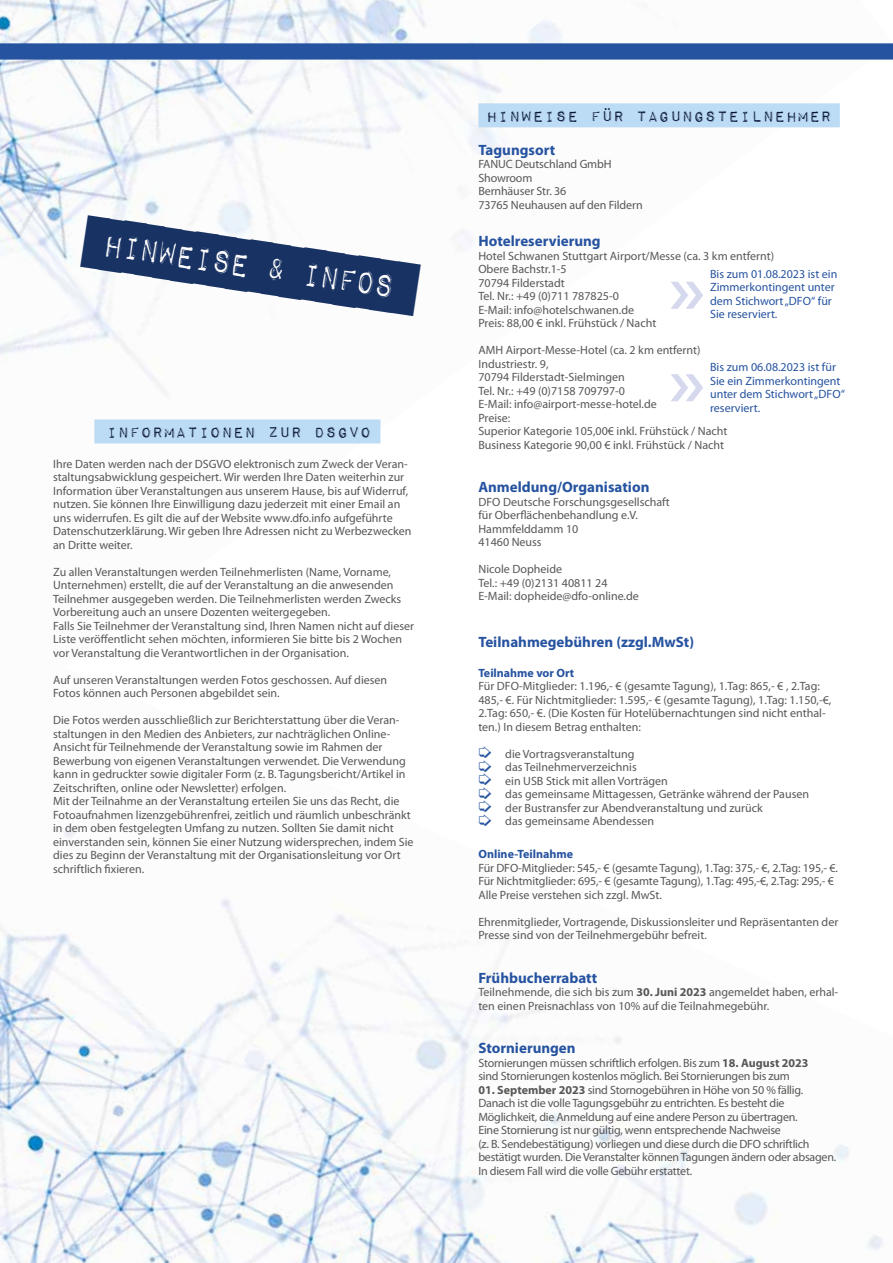
<style>
.page{position:relative;width:893px;height:1263px;background:#fff}
.page>*{position:absolute;margin:0;border:0;box-sizing:border-box;transform-origin:0 0}
.t1{font:42.75px "Impact Label";color:#183264;scale:.84 1}
.t2{font:19.5px "Impact Label Reversed";letter-spacing:-.01em;color:#091637}
.t3{font:700 15px "Myriad Pro";color:#2653a0}
.t4{font:12px/13.5px "Myriad Pro";color:#575756}
.t5{font:12px/13.5px "Myriad Pro";letter-spacing:-.02em;color:#575756}
.t6{font:12px/13.5px "Myriad Pro";color:#2653a0}
.t7{font:700 12px "Myriad Pro";color:#2653a0}
.s1{font-weight:700}
</style>
<div class="page">
<img style="left:0;top:0;width:840px;height:444px">
<img style="left:0;top:828px;width:883px;height:435px">
<div style="left:0;top:43px;width:893px;height:17px;background:#2653a0"></div>
<div style="left:94px;top:419px;width:286px;height:24px;background:#bcdbf4"></div>
<div style="left:478px;top:103px;width:362px;height:24px;background:#bcdbf4"></div>
<svg style="left:671px;top:282px;width:32px;height:27px"></svg>
<svg style="left:671px;top:374px;width:32px;height:27px"></svg>
<h1 class="t1" style="left:108px;top:217px;width:353px;rotate:9deg">hinweise &amp; Infos</h1>
<h2 class="t2" style="left:106px;top:423px;width:267px">Informationen zur DSGVO</h2>
<p class="t4" style="left:53px;top:457px;width:360px">Ihre Daten werden nach der DSGVO elektronisch zum Zweck der Veran&shy;staltungsabwicklung gespeichert. Wir werden Ihre Daten weiterhin zur Information über Veranstaltungen aus unserem Hause, bis auf Widerruf, nutzen. Sie können Ihre Einwilligung dazu jederzeit mit einer Email an uns widerrufen. Es gilt die auf der Website www.dfo.info aufgeführte Datenschutzerklärung. Wir geben Ihre Adressen nicht zu Werbezwecken an Dritte weiter.</p>
<p class="t4" style="left:53px;top:565px;width:362px">Zu allen Veranstaltungen werden Teilnehmerlisten (Name, Vorname, Unternehmen) erstellt, die auf der Veranstaltung an die anwesenden Teilnehmer ausgegeben werden. Die Teilnehmerlisten werden Zwecks Vorbereitung auch an unsere Dozenten weitergegeben.<br>Falls Sie Teilnehmer der Veranstaltung sind, Ihren Namen nicht auf dieser Liste veröffentlicht sehen möchten, informieren Sie bitte bis 2 Wochen vor Veranstaltung die Verantwortlichen in der Organisation.</p>
<p class="t4" style="left:53px;top:673px;width:336px">Auf unseren Veranstaltungen werden Fotos geschossen. Auf diesen<br>Fotos können auch Personen abgebildet sein.</p>
<p class="t4" style="left:53px;top:713px;width:362px">Die Fotos werden ausschließlich zur Berichterstattung über die Veran&shy;staltungen in den Medien des Anbieters, zur nachträglichen Online-Ansicht für Teilnehmende der Veranstaltung sowie im Rahmen der Bewerbung von eigenen Veranstaltungen verwendet. Die Verwendung kann in gedruckter sowie digitaler Form (z. B. Tagungsbericht/Artikel in Zeitschriften, online oder Newsletter) erfolgen.<br>Mit der Teilnahme an der Veranstaltung erteilen Sie uns das Recht, die Fotoaufnahmen lizenzgebührenfrei, zeitlich und räumlich unbeschränkt in dem oben festgelegten Umfang zu nutzen. Sollten Sie damit nicht einverstanden sein, können Sie einer Nutzung widersprechen, indem Sie dies zu Beginn der Veranstaltung mit der Organisationsleitung vor Ort schriftlich fixieren.</p>
<h2 class="t2" style="left:486px;top:106px;width:348px">Hinweise für Tagungsteilnehmer</h2>
<p class="t3" style="left:478px;top:140px;width:78px">Tagungsort</p>
<p class="t4" style="left:478px;top:157px;width:166px">FANUC Deutschland GmbH<br>Showroom<br>Bernhäuser Str. 36<br>73765 Neuhausen auf den Fildern</p>
<p class="t3" style="left:478px;top:231px;width:124px">Hotelreservierung</p>
<p class="t4" style="left:478px;top:249px;width:297px">Hotel Schwanen Stuttgart Airport/Messe (ca. 3 km entfernt)<br>Obere Bachstr.1-5<br>70794 Filderstadt<br>Tel. Nr.: +49 (0)711 787825-0<br>E-Mail: info@hotelschwanen.de<br>Preis: 88,00 € inkl. Frühstück / Nacht</p>
<p class="t4" style="left:478px;top:343px;width:251px">AMH Airport-Messe-Hotel (ca. 2 km entfernt)<br>Industriestr. 9,<br>70794 Filderstadt-Sielmingen<br>Tel. Nr.: +49 (0)7158 709797-0<br>E-Mail: info@airport-messe-hotel.de<br>Preise:<br>Superior Kategorie 105,00€ inkl. Frühstück / Nacht Business Kategorie 90,00 € inkl. Frühstück / Nacht</p>
<p class="t3" style="left:478px;top:477px;width:173px">Anmeldung/Organisation</p>
<p class="t4" style="left:478px;top:495px;width:193px">DFO Deutsche Forschungsgesellschaft für Oberflächenbehandlung e.V.<br>Hammfelddamm 10<br>41460 Neuss</p>
<p class="t4" style="left:478px;top:562px;width:162px">Nicole Dopheide<br>Tel.: +49 (0)2131 40811 24<br>E-Mail: dopheide@dfo-online.de</p>
<p class="t3" style="left:478px;top:632px;width:217px">Teilnahmegebühren (zzgl.MwSt)</p>
<p class="t7" style="left:478px;top:665px;width:97px">Teilnahme vor Ort</p>
<p class="t4" style="left:478px;top:679px;width:355px">Für DFO-Mitglieder: 1.196,- € (gesamte Tagung), 1.Tag: 865,- € , 2.Tag:<br>485,- €. Für Nichtmitglieder: 1.595,- € (gesamte Tagung), 1.Tag: 1.150,-€, 2.Tag: 650,- €. (Die Kosten für Hotelübernachtungen sind nicht enthal&shy;ten.) In diesem Betrag enthalten:</p>
<p class="t4" style="left:505px;top:747px;width:305px">die Vortragsveranstaltung<br>das Teilnehmerverzeichnis<br>ein USB Stick mit allen Vorträgen<br>das gemeinsame Mittagessen, Getränke während der Pausen der Bustransfer zur Abendveranstaltung und zurück<br>das gemeinsame Abendessen</p>
<p class="t7" style="left:478px;top:846px;width:96px">Online-Teilnahme</p>
<p class="t4" style="left:478px;top:861px;width:361px">Für DFO-Mitglieder: 545,- € (gesamte Tagung), 1.Tag: 375,- €, 2.Tag: 195,- €.<br>Für Nichtmitglieder: 695,- € (gesamte Tagung), 1.Tag: 495,-€, 2.Tag: 295,- €<br>Alle Preise verstehen sich zzgl. MwSt.</p>
<p class="t4" style="left:478px;top:915px;width:361px">Ehrenmitglieder, Vortragende, Diskussionsleiter und Repräsentanten der<br>Presse sind von der Teilnehmergebühr befreit.</p>
<p class="t3" style="left:478px;top:968px;width:120px">Frühbucherrabatt</p>
<p class="t4" style="left:478px;top:985px;width:361px">Teilnehmende, die sich bis zum <span class="s1">30. Juni 2023</span> angemeldet haben, erhal&shy;ten einen Preisnachlass von 10% auf die Teilnahmegebühr.</p>
<p class="t3" style="left:478px;top:1038px;width:99px">Stornierungen</p>
<p class="t5" style="left:478px;top:1056px;width:332px">Stornierungen müssen schriftlich erfolgen. Bis zum <span class="s1">18. August 2023 </span>sind Stornierungen kostenlos möglich. Bei Stornierungen bis zum</p>
<p class="t5" style="left:478px;top:1083px;width:359px"><span class="s1">01. September 2023</span> sind Stornogebühren in Höhe von 50 % fällig.<br>Danach ist die volle Tagungsgebühr zu entrichten. Es besteht die Möglichkeit, die Anmeldung auf eine andere Person zu übertragen.<br>Eine Stornierung ist nur gültig, wenn entsprechende Nachweise<br>(z. B. Sendebestätigung) vorliegen und diese durch die DFO schriftlich bestätigt wurden. Die Veranstalter können Tagungen ändern oder absagen.<br>In diesem Fall wird die volle Gebühr erstattet.</p>
<p class="t6" style="left:710px;top:267px;width:129px">Bis zum 01.08.2023 ist ein<br>Zimmerkontingent unter dem Stichwort „DFO“ für<br>Sie reserviert.</p>
<p class="t6" style="left:710px;top:360px;width:136px">Bis zum 06.08.2023 ist für<br>Sie ein Zimmerkontingent unter dem Stichwort „DFO“ reserviert.</p>
</div>
